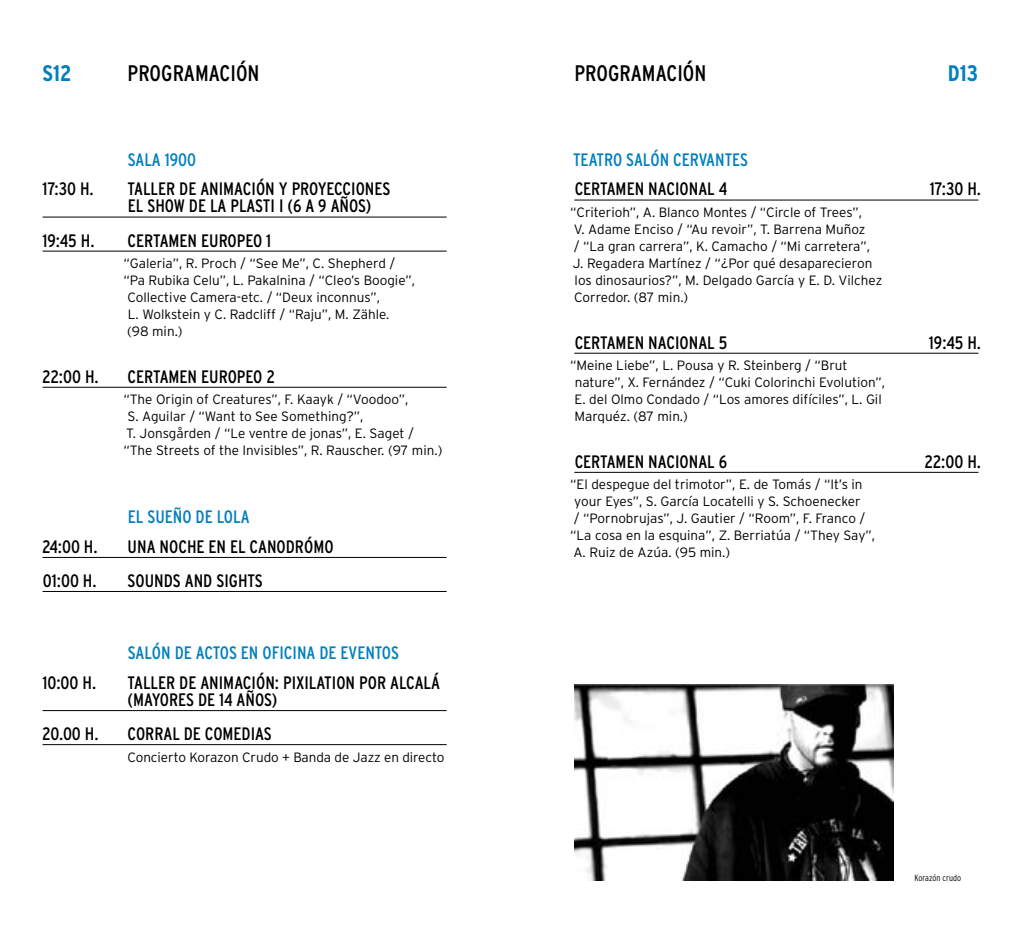
<style>
.page{position:relative;width:1021px;height:936px;background:#fff}
.page>*{position:absolute;margin:0;border:0;box-sizing:border-box;transform-origin:0 0}
.t1{font:condensed 22.5px "Interstate";color:#000}
.t2{font:700 condensed 22.5px "Interstate";color:#0080c0}
.t3{font:condensed 18px/34px "Interstate";color:#000}
.t4{font:condensed 18px "Interstate";color:#0080c0}
.t5{font:300 13.5px/17px "Interstate";color:#000}
.t6{font:300 condensed 9px "Interstate";color:#000}
</style>
<div class="page">
<hr style="left:43px;top:217px;width:403px;height:1px;background:#000">
<hr style="left:43px;top:251px;width:403px;height:1px;background:#000">
<hr style="left:43px;top:387px;width:403px;height:1px;background:#000">
<hr style="left:43px;top:557px;width:403px;height:1px;background:#000">
<hr style="left:43px;top:591px;width:403px;height:1px;background:#000">
<hr style="left:43px;top:710px;width:403px;height:1px;background:#000">
<hr style="left:43px;top:744px;width:403px;height:1px;background:#000">
<hr style="left:574px;top:200px;width:404px;height:1px;background:#000">
<hr style="left:574px;top:353px;width:404px;height:1px;background:#000">
<hr style="left:574px;top:472px;width:404px;height:1px;background:#000">
<img style="left:574px;top:685px;width:319px;height:195px">
<h1 class="t2" style="left:42px;top:60px;width:31px">S12</h1>
<h1 class="t1" style="left:128px;top:60px;width:133px">PROGRAMACIÓN</h1>
<h2 class="t4" style="left:128px;top:149px;width:70px">SALA 1900</h2>
<h2 class="t3" style="left:42px;top:172px;width:65px">17:30 H. TALLE</h2>
<h2 class="t3" style="left:166px;top:172px;width:44px">R DE ANIMACIÓN</h2>
<h2 class="t3" style="left:279px;top:172px;width:57px">Y PROYECCIONE</h2>
<h2 class="t3" style="left:382px;top:172px;width:9px">S</h2>
<h2 class="t3" style="left:128px;top:189px;width:245px">EL SHOW DE LA PLASTI I (6 A 9 AÑOS)</h2>
<h2 class="t3" style="left:42px;top:223px;width:54px">19:45 H.</h2>
<h2 class="t3" style="left:128px;top:223px;width:145px">CERTAMEN EUROPEO 1</h2>
<p class="t5" style="left:123px;top:255px;width:273px">“Galeria”, R. Proch / “See Me”, C. Shepherd /</p>
<p class="t5" style="left:123px;top:272px;width:293px">“Pa Rubika Celu”, L. Pakalnina / “Cleo’s Boogie”,</p>
<p class="t5" style="left:128px;top:289px;width:254px">Collective Camera-etc. / “Deux inconnus”,</p>
<p class="t5" style="left:128px;top:306px;width:263px">L. Wolkstein y C. Radcliff / “Raju”, M. Zähle.</p>
<p class="t5" style="left:127px;top:323px;width:57px">(98 min.)</p>
<h2 class="t3" style="left:42px;top:359px;width:58px">22:00 H.</h2>
<h2 class="t3" style="left:128px;top:359px;width:149px">CERTAMEN EUROPEO 2</h2>
<p class="t5" style="left:123px;top:391px;width:320px">“The Origin of Creatures”, F. Kaayk / “Voodoo”,<br>S. Aguilar / “Want to See Something?”,<br>T. Jonsgården / “Le ventre de jonas”, E. Saget / “The Streets of the Invisibles”, R. Rauscher. (97 min.)</p>
<h2 class="t4" style="left:128px;top:507px;width:123px">EL SUEÑO DE LOLA</h2>
<h2 class="t3" style="left:42px;top:529px;width:293px">24:00 H. U NA NOCHE EN EL CANODRÓMO<br>01:00 H. SOUNDS AND SIGHTS</h2>
<h2 class="t4" style="left:128px;top:643px;width:271px">SALÓN DE ACTOS EN OFICINA DE EVENTOS</h2>
<h2 class="t3" style="left:42px;top:665px;width:67px">10:00 H. TALLE</h2>
<h2 class="t3" style="left:127px;top:674px;width:314px;line-height:17px;text-indent:39px">R DE ANIMACIÓN: PIXILATION POR ALCALÁ (MAYORES DE 14 AÑOS)</h2>
<h2 class="t3" style="left:42px;top:716px;width:58px">20.00 H.</h2>
<h2 class="t3" style="left:128px;top:716px;width:144px">CORRAL DE COMEDIAS</h2>
<p class="t5" style="left:128px;top:748px;width:318px">Concierto Korazon Crudo + Banda de Jazz en directo</p>
<h1 class="t1" style="left:574px;top:60px;width:133px">PROGRAMACIÓN</h1>
<h1 class="t2" style="left:947px;top:60px;width:32px">D13</h1>
<h2 class="t4" style="left:573px;top:149px;width:175px">TEATRO SALÓN CERVANTES</h2>
<h2 class="t3" style="left:574px;top:172px;width:154px">CERTAMEN NACIONAL 4</h2>
<h2 class="t3" style="left:929px;top:172px;width:53px">17:30 H.</h2>
<p class="t5" style="left:570px;top:204px;width:313px">“Criterioh”, A. Blanco Montes / “Circle of Trees”,<br>V. Adame Enciso / “Au revoir”, T. Barrena Muñoz<br>/ “La gran carrera”, K. Camacho / “Mi carretera”,<br>J. Regadera Martínez / “¿Por qué desaparecieron los dinosaurios?”, M. Delgado García y E. D. Vilchez Corredor. (87 min.)</p>
<h2 class="t3" style="left:574px;top:325px;width:154px">CERTAMEN NACIONAL 5</h2>
<h2 class="t3" style="left:928px;top:325px;width:54px">19:45 H.</h2>
<p class="t5" style="left:574px;top:357px;width:312px;text-indent:-4px">“Meine Liebe”, L. Pousa y R. Steinberg / “Brut nature”, X. Fernández / “Cuki Colorinchi Evolution”, E. del Olmo Condado / “Los amores difíciles”, L. Gil Marquéz. (87 min.)</p>
<h2 class="t3" style="left:574px;top:444px;width:154px">CERTAMEN NACIONAL 6</h2>
<h2 class="t3" style="left:924px;top:444px;width:58px">22:00 H.</h2>
<p class="t5" style="left:570px;top:476px;width:306px">“El despegue del trimotor”, E. de Tomás / “It’s in your Eyes”, S. García Locatelli y S. Schoenecker<br>/ “Pornobrujas”, J. Gautier / “Room”, F. Franco / “La cosa en la esquina”, Z. Berriatúa / “They Say”, A. Ruiz de Azúa. (95 min.)</p>
<p class="t6" style="left:914px;top:872px;width:48px">Korazón crudo</p>
</div>
